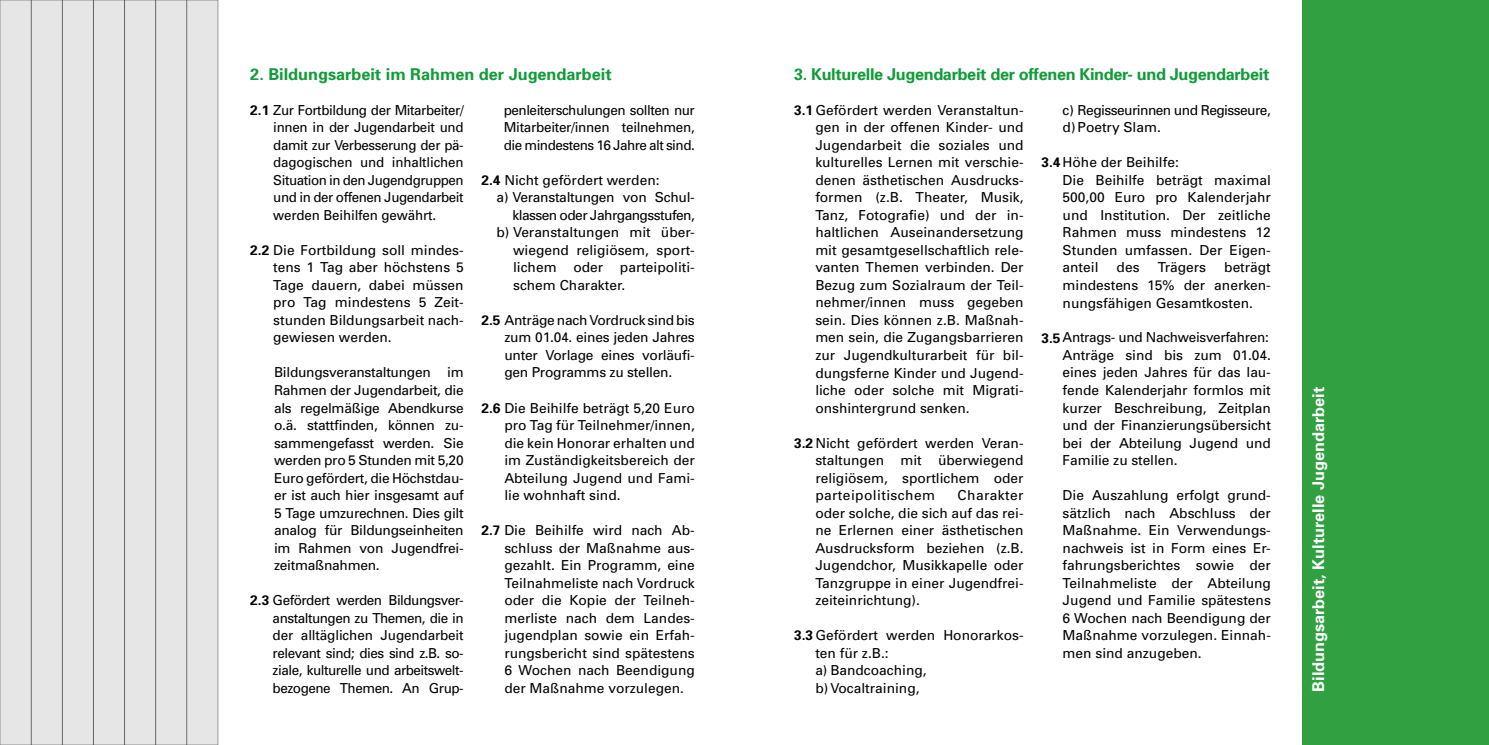
<style>
.page{position:relative;width:1489px;height:745px;background:#fff}
.page>*{position:absolute;margin:0;border:0;box-sizing:border-box;transform-origin:0 0}
.t1{font:700 16.25px "Univers";letter-spacing:-.02em;color:#109c39}
.t2{font:700 16.25px "Univers";color:#109c39}
.t3{font:700 16.25px "Univers";color:#fff}
.t4{font:13.75px/17.5px "Univers";color:#000;text-align:justify}
.t5{font:13.75px/17.5px "Univers";letter-spacing:-.04em;color:#000}
.t6{font:13.75px "Univers";letter-spacing:-.02em;color:#000}
.s1{font-weight:700}
</style>
<div class="page">
<div style="left:0;top:0;width:218px;height:744px;background:#e6e6e6"></div>
<div style="left:1301px;top:0;width:187px;height:744px;background:#30a041"></div>
<p class="t2" style="left:250px;top:63px;width:363px">2. Bildungsarbeit im Rahmen der Jugendarbeit</p>
<p class="t4" style="left:273px;top:101px;width:192px;text-indent:-23px"><span class="s1">2.1</span> Zur Fortbildung der Mitarbeiter/ innen in der Jugendarbeit und damit zur Verbesserung der pä&shy;dagogischen und inhaltlichen Situation in den Jugendgruppen und in der offenen Jugendarbeit werden Beihilfen gewährt.</p>
<p class="t4" style="left:273px;top:241px;width:192px;text-indent:-23px"><span class="s1">2.2</span> Die Fortbildung soll mindes&shy;tens 1 Tag aber höchstens 5<br>Tage dauern, dabei müssen pro Tag mindestens 5 Zeit&shy;stunden Bildungsarbeit nach&shy;gewiesen werden.</p>
<p class="t4" style="left:274px;top:363px;width:191px">Bildungsveranstaltungen im Rahmen der Jugendarbeit, die als regelmäßige Abendkurse o.ä. stattfinden, können zu&shy;sammengefasst werden. Sie werden pro 5 Stunden mit 5,20<br>Euro gefördert, die Höchstdau&shy;er ist auch hier insgesamt auf 5 Tage umzurechnen. Dies gilt analog für Bildungseinheiten im Rahmen von Jugendfrei&shy;zeitmaßnahmen.</p>
<p class="t4" style="left:273px;top:591px;width:192px;text-indent:-22px"><span class="s1">2.3</span> Gefördert werden Bildungsver&shy;anstaltungen zu Themen, die in der alltäglichen Jugendarbeit relevant sind; dies sind z.B. so&shy;ziale, kulturelle und arbeitswelt&shy;bezogene Themen. An Grup-</p>
<p class="t4" style="left:504px;top:101px;width:192px">penleiterschulungen sollten nur Mitarbeiter/innen teilnehmen, die mindestens 16 Jahre alt sind.</p>
<p class="t4" style="left:481px;top:171px;width:180px"><span class="s1">2.4</span> Nicht gefördert werden:</p>
<p class="t6" style="left:496px;top:189px;width:200px">a) Veranstaltungen von Schul-</p>
<p class="t5" style="left:512px;top:206px;width:184px">klassen oder Jahrgangsstufen,</p>
<p class="t4" style="left:496px;top:223px;width:200px">b) Veranstaltungen mit über-</p>
<p class="t4" style="left:513px;top:241px;width:183px">wiegend religiösem, sport-</p>
<p class="t4" style="left:513px;top:258px;width:183px">lichem oder parteipoliti-</p>
<p class="t4" style="left:513px;top:276px;width:114px">schem Charakter.</p>
<p class="t4" style="left:504px;top:311px;width:192px;text-indent:-23px"><span class="s1">2.5</span> Anträge nach Vordruck sind bis zum 01.04. eines jeden Jahres unter Vorlage eines vorläufi&shy;gen Programms zu stellen.</p>
<p class="t4" style="left:504px;top:398px;width:192px;text-indent:-23px"><span class="s1">2.6</span> Die Beihilfe beträgt 5,20 Euro pro Tag für Teilnehmer/innen, die kein Honorar erhalten und im Zuständigkeitsbereich der Abteilung Jugend und Fami&shy;lie wohnhaft sind.</p>
<p class="t4" style="left:504px;top:521px;width:192px;text-indent:-23px"><span class="s1">2.7</span> Die Beihilfe wird nach Ab&shy;schluss der Maßnahme aus&shy;gezahlt. Ein Programm, eine Teilnahmeliste nach Vordruck oder die Kopie der Teilneh&shy;merliste nach dem Landes&shy;jugendplan sowie ein Erfah&shy;rungsbericht sind spätestens 6 Wochen nach Beendigung der Maßnahme vorzulegen.</p>
<p class="t1" style="left:794px;top:63px;width:477px">3. Kulturelle Jugendarbeit der offenen Kinder- und Jugendarbeit</p>
<p class="t4" style="left:815px;top:101px;width:210px;text-indent:-21px"><span class="s1">3.1</span>Gefördert werden Veranstaltun&shy;gen in der offenen Kinder- und Jugendarbeit die soziales und kulturelles Lernen mit verschie&shy;denen ästhetischen Ausdrucks&shy;formen (z.B. Theater, Musik, Tanz, Fotografie) und der in&shy;haltlichen Auseinandersetzung mit gesamtgesellschaftlich rele&shy;vanten Themen verbinden. Der Bezug zum Sozialraum der Teil&shy;nehmer/innen muss gegeben sein. Dies können z.B. Maßnah&shy;men sein, die Zugangsbarrieren zur Jugendkulturarbeit für bil&shy;dungsferne Kinder und Jugend&shy;liche oder solche mit Migrati&shy;onshintergrund senken.</p>
<p class="t4" style="left:815px;top:433px;width:210px;text-indent:-21px"><span class="s1">3.2</span>Nicht gefördert werden Veran&shy;staltungen mit überwiegend religiösem, sportlichem oder parteipolitischem</p>
<p class="t5" style="left:1062px;top:101px;width:210px">c) Regisseurinnen und Regisseure, d)Poetry Slam.</p>
<p class="t4" style="left:1062px;top:153px;width:210px;text-align:left;text-indent:-21px"><span class="s1">3.4</span> Höhe der Beihilfe:<br>Die Beihilfe beträgt maximal<br>500,00 Euro pro Kalenderjahr und Institution. Der zeitliche<br>Rahmen muss mindestens 12<br>Stunden umfassen. Der Eigen&shy;anteil</p>
<p class="t4" style="left:1062px;top:258px;width:210px;text-indent:162px">beträgt mindestens 15% der anerken&shy;nungsfähigen Gesamtkosten.</p>
<p class="t4" style="left:1062px;top:328px;width:210px;text-align:left;text-indent:-21px"><span class="s1">3.5</span> Antrags- und Nachweisverfahren:<br>Anträge sind bis zum 01.04. eines jeden Jahres für das lau&shy;fende Kalenderjahr formlos mit kurzer Beschreibung, Zeitplan und der Finanzierungsübersicht bei der Abteilung Jugend und<br>Familie zu stellen.</p>
<p class="t4" style="left:1062px;top:486px;width:210px">Die Auszahlung erfolgt grund&shy;sätzlich nach Abschluss der Maßnahme. Ein Verwendungs&shy;nachweis ist in Form eines Er&shy;fahrungsberichtes sowie der Teilnahmeliste der Abteilung Jugend und Familie spätestens 6 Wochen nach Beendigung der Maßnahme vorzulegen. Einnah&shy;men sind anzugeben.</p>
<p class="t4" style="left:1116px;top:258px;width:24px">des</p>
<p class="t4" style="left:1157px;top:258px;width:50px">Trägers</p>
<p class="t4" style="left:815px;top:486px;width:210px;text-indent:142px">Charakter oder solche, die sich auf das rei&shy;ne Erlernen einer ästhetischen Ausdrucksform beziehen (z.B.<br>Jugendchor, Musikkapelle oder Tanzgruppe in einer Jugendfrei&shy;zeiteinrichtung).</p>
<p class="t4" style="left:815px;top:626px;width:210px;text-align:left;text-indent:-21px"><span class="s1">3.3</span>Gefördert werden Honorarkos&shy;ten für z.B.:<br>a) Bandcoaching, b)Vocaltraining,</p>
<p class="t3" style="left:1307px;top:691px;width:306px;rotate:-90deg">Bildungsarbeit, Kulturelle Jugendarbeit</p>
</div>
